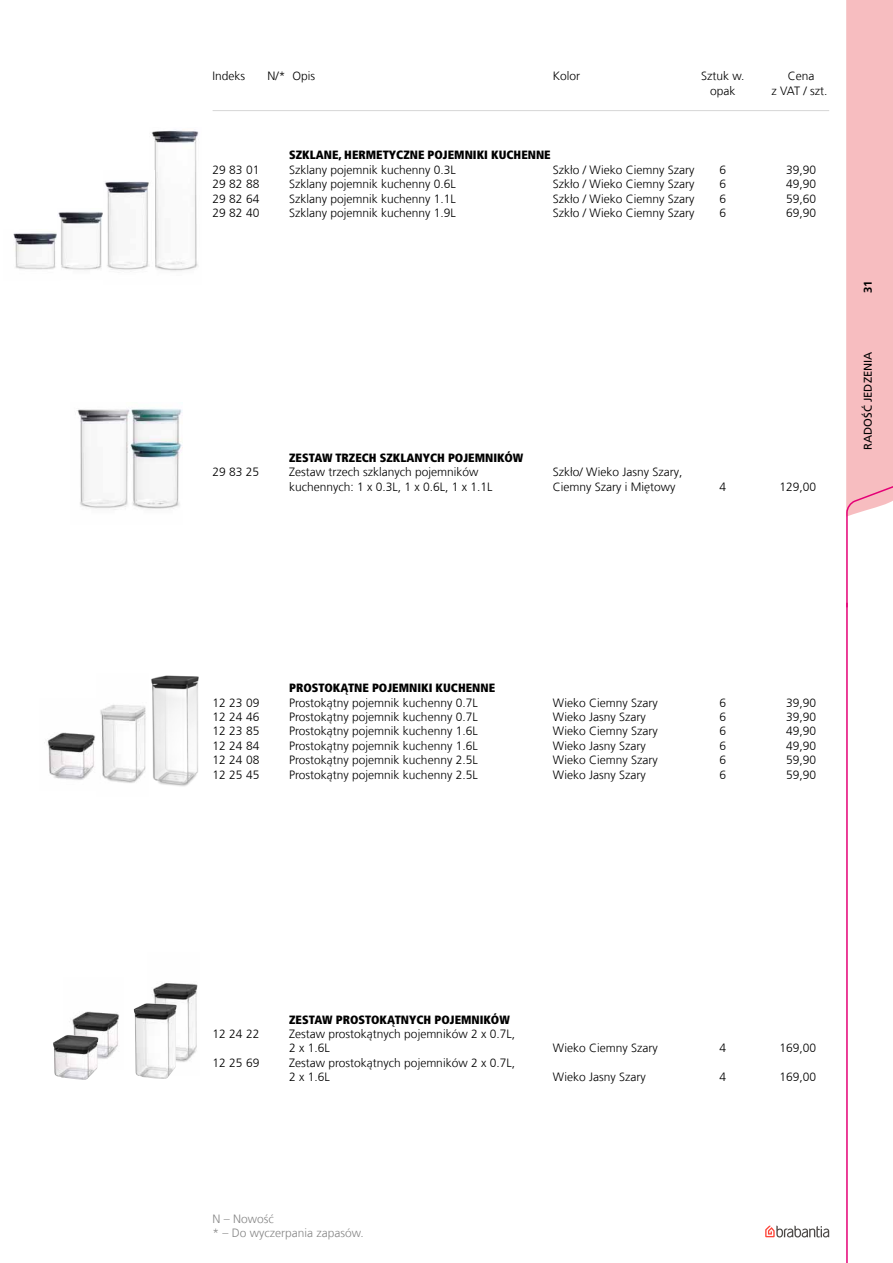
<style>
.page{position:relative;width:893px;height:1263px;background:#fff}
.page>*{position:absolute;margin:0;border:0;box-sizing:border-box;transform-origin:0 0}
.t1{font:300 12px/14.4px "Frutiger LT Com";color:#000}
.t2{font:900 condensed 12px "Frutiger LT Com";color:#000}
.t3{font:300 12px/14.4px "Frutiger LT Com";color:#878787}
.t4{font:11.25px "Frutiger LT Com";color:#000}
.t5{font:700 11.25px "Frutiger LT Com";color:#000}
</style>
<div class="page">
<hr style="left:213px;top:110px;width:616px;height:1px;background:#dadada">
<svg style="left:765px;top:1225px;width:64px;height:12px"></svg>
<img style="left:151px;top:130px;width:48px;height:141px">
<img style="left:77px;top:408px;width:106px;height:102px">
<img style="left:13px;top:232px;width:44px;height:38px">
<img style="left:58px;top:212px;width:45px;height:58px">
<img style="left:104px;top:171px;width:50px;height:101px">
<img style="left:44px;top:732px;width:51px;height:48px">
<img style="left:69px;top:1011px;width:51px;height:48px">
<img style="left:53px;top:1035px;width:46px;height:45px">
<img style="left:151px;top:675px;width:48px;height:112px">
<img style="left:100px;top:705px;width:46px;height:78px">
<img style="left:152px;top:983px;width:46px;height:79px">
<img style="left:133px;top:1003px;width:44px;height:76px">
<svg style="left:846px;top:0;width:47px;height:603px;background:#f8c5c9"></svg>
<hr style="left:846px;top:603px;width:2px;height:660px;background:#e50076">
<p class="t1" style="left:213px;top:69px;width:34px">Indeks</p>
<p class="t1" style="left:267px;top:69px;width:49px">N/* Opis</p>
<p class="t1" style="left:553px;top:69px;width:29px">Kolor</p>
<p class="t1" style="left:701px;top:69px;width:45px">Sztuk w.</p>
<p class="t1" style="left:788px;top:69px;width:28px">Cena</p>
<p class="t1" style="left:710px;top:83px;width:27px">opak</p>
<p class="t1" style="left:771px;top:83px;width:57px">z VAT / szt.</p>
<p class="t2" style="left:289px;top:148px;width:263px">SZKLANE, HERMETYCZNE POJEMNIKI KUCHENNE</p>
<p class="t1" style="left:213px;top:162px;width:48px">29 83 01</p>
<p class="t1" style="left:289px;top:162px;width:168px">Szklany pojemnik kuchenny 0.3L</p>
<p class="t1" style="left:553px;top:162px;width:143px">Szkło / Wieko Ciemny Szary</p>
<p class="t1" style="left:720px;top:162px;width:8px">6</p>
<p class="t1" style="left:786px;top:162px;width:32px">39,90</p>
<p class="t1" style="left:213px;top:177px;width:48px">29 82 88</p>
<p class="t1" style="left:289px;top:177px;width:168px">Szklany pojemnik kuchenny 0.6L</p>
<p class="t1" style="left:553px;top:177px;width:143px">Szkło / Wieko Ciemny Szary</p>
<p class="t1" style="left:720px;top:177px;width:8px">6</p>
<p class="t1" style="left:786px;top:177px;width:32px">49,90</p>
<p class="t1" style="left:213px;top:191px;width:48px">29 82 64</p>
<p class="t1" style="left:289px;top:191px;width:168px">Szklany pojemnik kuchenny 1.1L</p>
<p class="t1" style="left:553px;top:191px;width:143px">Szkło / Wieko Ciemny Szary</p>
<p class="t1" style="left:720px;top:191px;width:8px">6</p>
<p class="t1" style="left:786px;top:191px;width:32px">59,60</p>
<p class="t1" style="left:213px;top:206px;width:48px">29 82 40</p>
<p class="t1" style="left:289px;top:206px;width:168px">Szklany pojemnik kuchenny 1.9L</p>
<p class="t1" style="left:553px;top:206px;width:143px">Szkło / Wieko Ciemny Szary</p>
<p class="t1" style="left:720px;top:206px;width:8px">6</p>
<p class="t1" style="left:786px;top:206px;width:32px">69,90</p>
<p class="t2" style="left:289px;top:450px;width:236px">ZESTAW TRZECH SZKLANYCH POJEMNIKÓW</p>
<p class="t1" style="left:213px;top:465px;width:48px">29 83 25</p>
<p class="t1" style="left:289px;top:465px;width:191px">Zestaw trzech szklanych pojemników</p>
<p class="t1" style="left:553px;top:465px;width:131px">Szkło/ Wieko Jasny Szary,</p>
<p class="t1" style="left:289px;top:479px;width:205px">kuchennych: 1 x 0.3L, 1 x 0.6L, 1 x 1.1L</p>
<p class="t1" style="left:553px;top:479px;width:124px">Ciemny Szary i Miętowy</p>
<p class="t1" style="left:720px;top:479px;width:8px">4</p>
<p class="t1" style="left:779px;top:479px;width:38px">129,00</p>
<p class="t5" style="left:861px;top:293px;width:14px;rotate:-90deg">31</p>
<p class="t4" style="left:861px;top:450px;width:100px;rotate:-90deg">RADOŚĆ JEDZENIA</p>
<p class="t2" style="left:289px;top:681px;width:207px">PROSTOKĄTNE POJEMNIKI KUCHENNE</p>
<p class="t1" style="left:213px;top:695px;width:48px">12 23 09</p>
<p class="t1" style="left:289px;top:695px;width:190px">Prostokątny pojemnik kuchenny 0.7L</p>
<p class="t1" style="left:553px;top:695px;width:106px">Wieko Ciemny Szary</p>
<p class="t1" style="left:720px;top:695px;width:8px">6</p>
<p class="t1" style="left:786px;top:695px;width:32px">39,90</p>
<p class="t1" style="left:213px;top:710px;width:48px">12 24 46</p>
<p class="t1" style="left:289px;top:710px;width:190px">Prostokątny pojemnik kuchenny 0.7L</p>
<p class="t1" style="left:553px;top:710px;width:94px">Wieko Jasny Szary</p>
<p class="t1" style="left:720px;top:710px;width:8px">6</p>
<p class="t1" style="left:786px;top:710px;width:32px">39,90</p>
<p class="t1" style="left:213px;top:724px;width:48px">12 23 85</p>
<p class="t1" style="left:289px;top:724px;width:190px">Prostokątny pojemnik kuchenny 1.6L</p>
<p class="t1" style="left:553px;top:724px;width:106px">Wieko Ciemny Szary</p>
<p class="t1" style="left:720px;top:724px;width:8px">6</p>
<p class="t1" style="left:786px;top:724px;width:32px">49,90</p>
<p class="t1" style="left:213px;top:738px;width:48px">12 24 84</p>
<p class="t1" style="left:289px;top:738px;width:190px">Prostokątny pojemnik kuchenny 1.6L</p>
<p class="t1" style="left:553px;top:738px;width:94px">Wieko Jasny Szary</p>
<p class="t1" style="left:720px;top:738px;width:8px">6</p>
<p class="t1" style="left:786px;top:738px;width:32px">49,90</p>
<p class="t1" style="left:213px;top:753px;width:48px">12 24 08</p>
<p class="t1" style="left:289px;top:753px;width:190px">Prostokątny pojemnik kuchenny 2.5L</p>
<p class="t1" style="left:553px;top:753px;width:106px">Wieko Ciemny Szary</p>
<p class="t1" style="left:720px;top:753px;width:8px">6</p>
<p class="t1" style="left:786px;top:753px;width:32px">59,90</p>
<p class="t1" style="left:213px;top:767px;width:48px">12 25 45</p>
<p class="t1" style="left:289px;top:767px;width:190px">Prostokątny pojemnik kuchenny 2.5L</p>
<p class="t1" style="left:553px;top:767px;width:94px">Wieko Jasny Szary</p>
<p class="t1" style="left:720px;top:767px;width:8px">6</p>
<p class="t1" style="left:786px;top:767px;width:32px">59,90</p>
<p class="t2" style="left:289px;top:1012px;width:222px">ZESTAW PROSTOKĄTNYCH POJEMNIKÓW</p>
<p class="t1" style="left:213px;top:1026px;width:48px">12 24 22</p>
<p class="t1" style="left:289px;top:1026px;width:227px">Zestaw prostokątnych pojemników 2 x 0.7L,<br>2 x 1.6L</p>
<p class="t1" style="left:213px;top:1055px;width:48px">12 25 69</p>
<p class="t1" style="left:289px;top:1055px;width:227px">Zestaw prostokątnych pojemników 2 x 0.7L,<br>2 x 1.6L</p>
<p class="t1" style="left:553px;top:1041px;width:106px">Wieko Ciemny Szary</p>
<p class="t1" style="left:720px;top:1041px;width:8px">4</p>
<p class="t1" style="left:779px;top:1041px;width:38px">169,00</p>
<p class="t1" style="left:553px;top:1070px;width:94px">Wieko Jasny Szary</p>
<p class="t1" style="left:720px;top:1070px;width:8px">4</p>
<p class="t1" style="left:779px;top:1070px;width:38px">169,00</p>
<p class="t3" style="left:213px;top:1211px;width:153px">N – Nowość<br>* – Do wyczerpania zapasów.</p>
</div>
